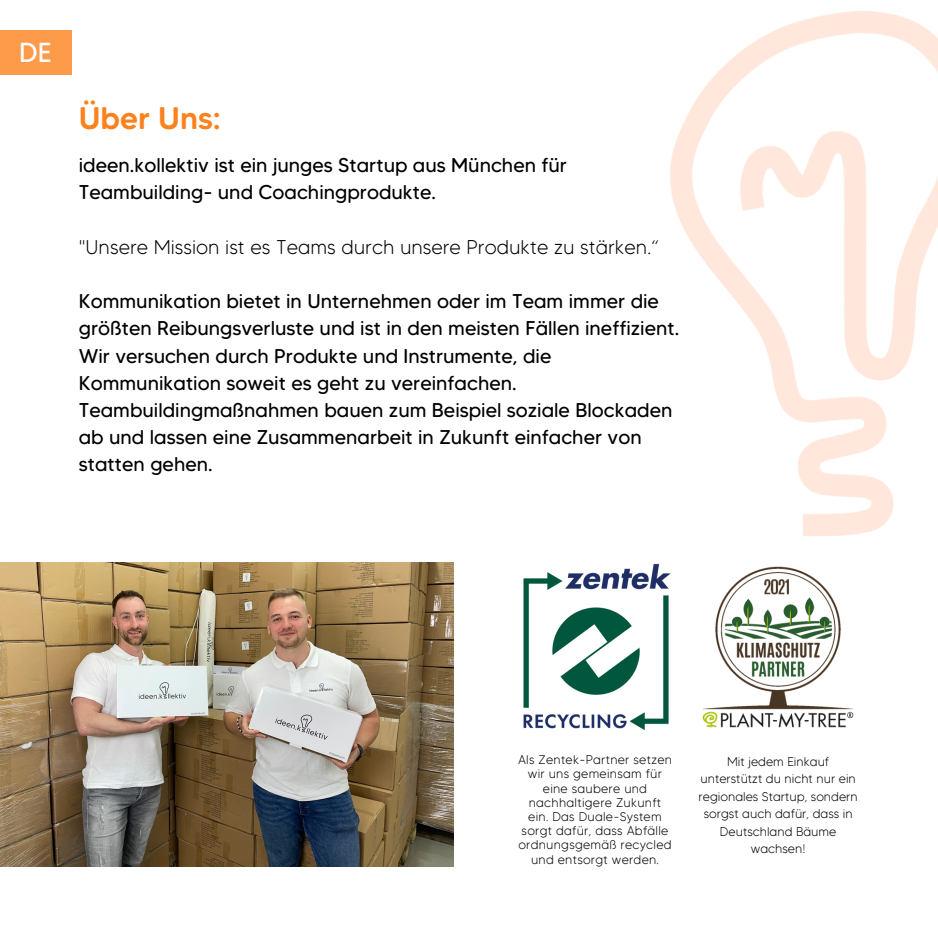
<style>
.page{position:relative;width:938px;height:938px;background:#fff}
.page>*{position:absolute;margin:0;border:0;box-sizing:border-box;transform-origin:0 0}
.t1{font:500 31.25px "MADE Tommy Soft";color:#fd821e}
.t2{font:27.5px "MADE Tommy Soft";color:#fff}
.t3{font:19.88px/27.2px "MADE Tommy Soft";color:#000}
.t4{font:300 19.88px "MADE Tommy Soft";color:#000}
.t5{font:300 12.62px/14.1px "MADE Tommy Soft";letter-spacing:.02em;color:#000;text-align:center}
.t6{font:300 12.62px/17.5px "MADE Tommy Soft";color:#000;text-align:center}
</style>
<div class="page">
<img style="left:702px;top:572px;width:152px;height:156px">
<img style="left:523px;top:572px;width:148px;height:159px">
<img style="left:453px;top:11px;width:485px;height:561px">
<img style="left:0;top:562px;width:453px;height:304px">
<div style="left:0;top:30px;width:71px;height:45px;background:#fd9b4b"></div>
<p class="t2" style="left:19px;top:35px;width:34px">DE</p>
<p class="t1" style="left:79px;top:99px;width:144px">Über Uns:</p>
<h3 class="t3" style="left:79px;top:151px;width:490px">ideen.kollektiv ist ein junges Startup aus München für<br>Teambuilding- und Coachingprodukte.</h3>
<h3 class="t4" style="left:79px;top:234px;width:581px">"Unsere Mission ist es Teams durch unsere Produkte zu stä rken.“</h3>
<p class="t3" style="left:79px;top:287px;width:602px">Kommunikation bietet in Unternehmen oder im Team immer die größten Reibungsverluste und ist in den meisten Fä llen ineffizient.<br>Wir versuchen durch Produkte und Instrumente, die Kommunikation soweit es geht zu vereinfachen.<br>Teambuildingmaßnahmen bauen zum Beispiel soziale Blockaden ab und lassen eine Zusammenarbeit in Zukunft einfacher von statten gehen.</p>
<p class="t5" style="left:518px;top:752px;width:155px">Als Zentek-Partner setzen wir uns gemeinsam für eine saubere und nachhaltigere Zukunft ein. Das Duale-System sorgt dafür, dass Abfälle ordnungsgemäß recycled und entsorgt werden.</p>
<p class="t6" style="left:698px;top:752px;width:161px">Mit jedem Einkauf unterstützt du nicht nur ein regionales Startup, sondern sorgst auch dafür, dass in<br>Deutschland Bäume wachsen!</p>
</div>
